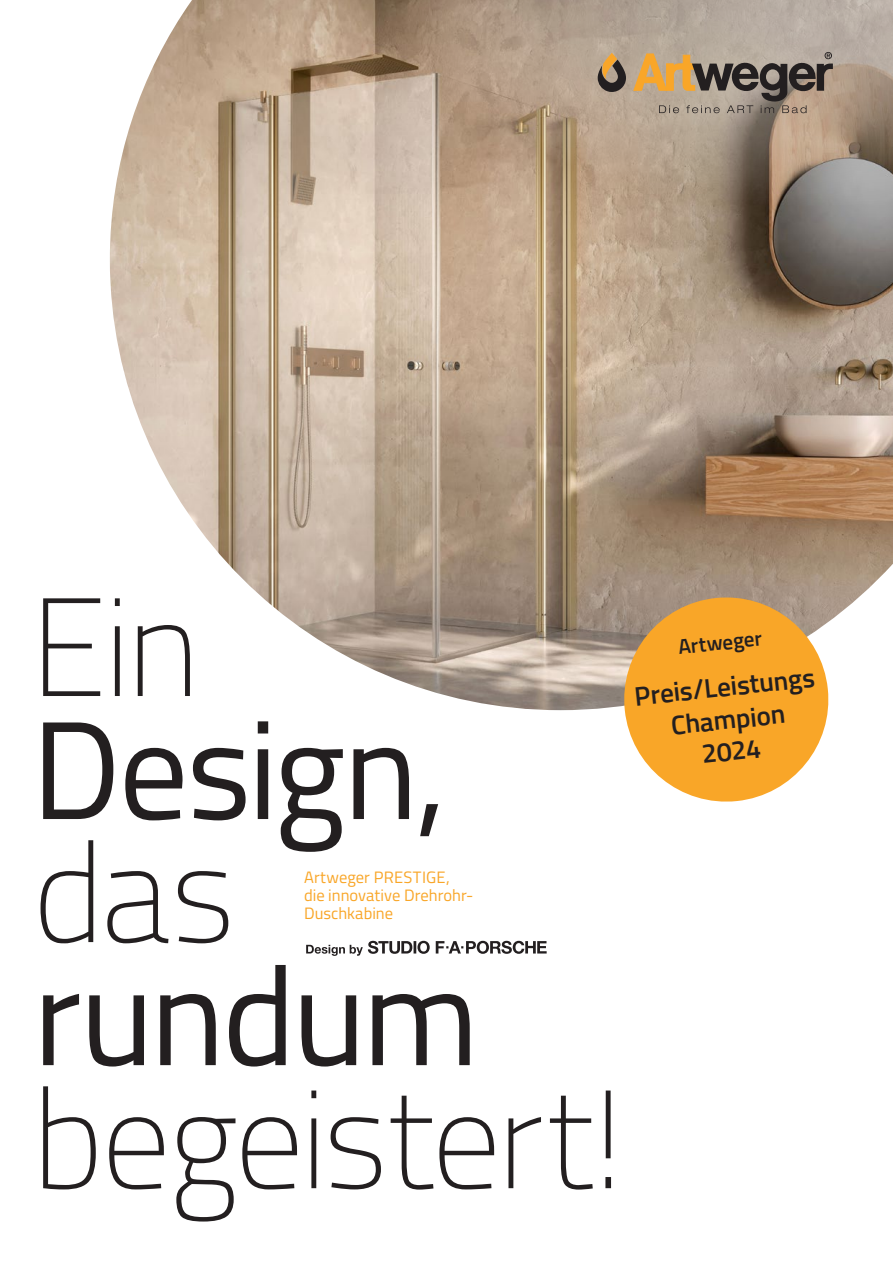
<style>
.page{position:relative;width:893px;height:1263px;background:#fff}
.page>*{position:absolute;margin:0;border:0;box-sizing:border-box;transform-origin:0 0}
.t1{font:200 139.5px "Titillium Web";letter-spacing:-.025em;color:#231f20}
.t2{font:139.5px "Titillium Web";letter-spacing:-.025em;color:#231f20}
.t3{font:600 27px/32.2px "Titillium Web";color:#231f20;text-align:center}
.t4{font:600 21px "Titillium Web";color:#231f20}
.t5{font:16.5px "Titillium Web";letter-spacing:.005em;color:#f9a628}
</style>
<div class="page">
<img style="left:110px;top:0;width:783px;height:710px">
<svg style="left:411px;top:0;width:482px;height:208px;background:#ae9a88"></svg>
<svg style="left:436px;top:941px;width:111px;height:13px"></svg>
<svg style="left:306px;top:941px;width:124px;height:15px"></svg>
<svg style="left:619px;top:592px;width:215px;height:210px;background:#efb053"></svg>
<svg style="left:633px;top:52px;width:200px;height:61px;background:#9a8770"></svg>
<svg style="left:598px;top:53px;width:28px;height:39px"></svg>
<p class="t1" style="left:30px;top:548px;width:171px">Ein</p>
<p class="t2" style="left:31px;top:668px;width:417px">Design,</p>
<p class="t1" style="left:32px;top:794px;width:204px">das</p>
<p class="t2" style="left:33px;top:914px;width:447px">rundum</p>
<p class="t1" style="left:32px;top:1040px;width:593px">begeistert!</p>
<p class="t5" style="left:304px;top:865px;width:147px">Artweger PRESTIGE,</p>
<p class="t5" style="left:304px;top:883px;width:171px">die innovative Drehrohr-</p>
<p class="t5" style="left:304px;top:901px;width:91px">Duschkabine</p>
<p class="t4" style="left:677px;top:631px;width:86px;rotate:-6deg">Artweger</p>
<p class="t3" style="left:633px;top:679px;width:183px;rotate:-6deg">Preis/Leistungs<br>Champion<br>2024</p>
</div>
